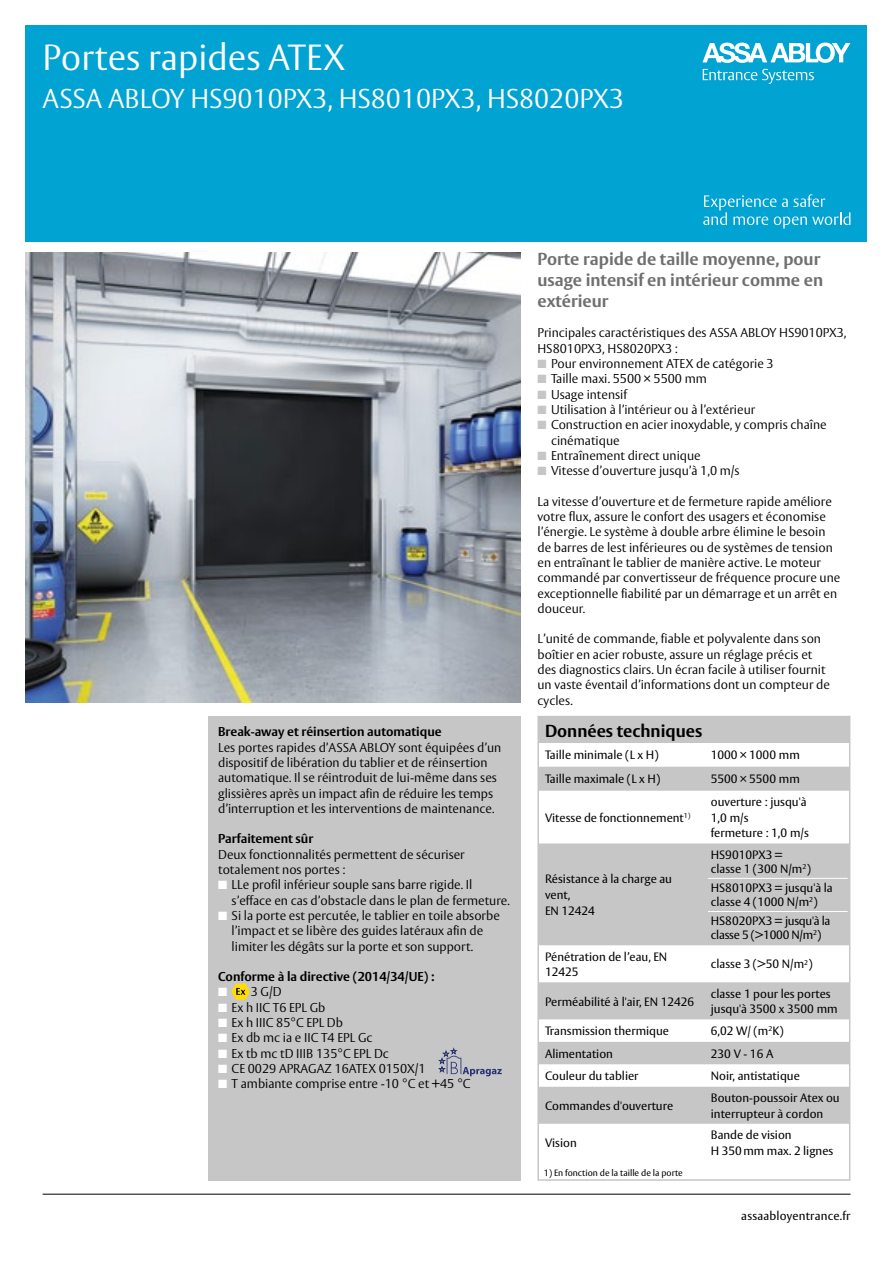
<style>
.page{position:relative;width:893px;height:1263px;background:#fff}
.page>*{position:absolute;margin:0;border:0;box-sizing:border-box;transform-origin:0 0}
.t1{font:300 36px "ASSA Vesta";color:#fff}
.t2{font:300 27px "ASSA Vesta";color:#fff}
.t3{font:700 17.25px/20.7px "ASSA Vesta";color:#706f6f}
.t4{font:700 17.25px "ASSA Vesta";color:#000}
.t5{font:300 12.75px/15.3px "ASSA Vesta";color:#000}
.t6{font:700 12.75px "ASSA Vesta";color:#000}
.t7{font:12px/15.8px "ASSA Vesta";color:#000}
.t8{font:12px/14.4px "ASSA Vesta";letter-spacing:-.02em;color:#000}
.t9{font:9px "ASSA Vesta";color:#000}
.s1{color:#fff}
.s2{color:#c6c6c6}
</style>
<div class="page">
<div style="left:26px;top:26px;width:841px;height:216px;background:#00a3d2"></div>
<svg style="left:702px;top:43px;width:148px;height:20px"></svg>
<svg style="left:703px;top:69px;width:111px;height:15px"></svg>
<svg style="left:703px;top:194px;width:147px;height:34px"></svg>
<img style="left:26px;top:252px;width:494px;height:450px">
<div style="left:207px;top:716px;width:313px;height:465px;background:#c6c6c6"></div>
<div style="left:539px;top:717px;width:310px;height:26px;background:#c6c6c6"></div>
<svg style="left:540px;top:767px;width:307px;height:357px;fill:#c6c6c6"></svg>
<div style="left:537px;top:716px;width:313px;height:465px;border:2px solid #c6c6c6"></div>
<hr style="left:43px;top:1194px;width:808px;height:1px;background:#000">
<svg style="left:231px;top:983px;width:19px;height:17px"></svg>
<hr style="left:708px;top:878px;width:140px;height:1px;background:#fff">
<hr style="left:708px;top:911px;width:140px;height:1px;background:#fff">
<svg style="left:439px;top:1048px;width:63px;height:28px"></svg>
<h1 class="t1" style="left:43px;top:36px;width:304px">Portes rapides ATEX</h1>
<h2 class="t2" style="left:43px;top:82px;width:583px">ASSA ABLOY HS9010PX3, HS8010PX3, HS8020PX3</h2>
<p class="t6" style="left:218px;top:724px;width:225px">Break-away et réinsertion automatique</p>
<p class="t5" style="left:218px;top:740px;width:285px">Les portes rapides d’ASSA ABLOY sont équipées d’un dispositif de libération du tablier et de réinsertion automatique. Il se réintroduit de lui-même dans ses glissières après un impact afin de réduire les temps d’interruption et les interventions de maintenance.</p>
<p class="t6" style="left:218px;top:831px;width:97px">Parfaitement sûr</p>
<p class="t5" style="left:218px;top:847px;width:248px">Deux fonctionnalités permettent de sécuriser totalement nos portes :</p>
<p class="t5" style="left:232px;top:878px;width:280px;text-indent:-13px"><span class="s1">■</span> LLe profil inférieur souple sans barre rigide. Il s’efface en cas d’obstacle dans le plan de fermeture.</p>
<p class="t5" style="left:232px;top:908px;width:270px;text-indent:-13px"><span class="s1">■</span> Si la porte est percutée, le tablier en toile absorbe l’impact et se libère des guides latéraux afin de limiter les dégâts sur la porte et son support.</p>
<p class="t6" style="left:218px;top:969px;width:218px">Conforme à la directive (2014/34/UE) :</p>
<p class="t5" style="left:218px;top:985px;width:65px"><span class="s1">■</span> 3 G/D</p>
<p class="t5" style="left:218px;top:1000px;width:109px"><span class="s1">■</span> Ex h IIC T6 EPL Gb</p>
<p class="t5" style="left:218px;top:1015px;width:126px"><span class="s1">■</span> Ex h IIIC 85°C EPL Db</p>
<p class="t5" style="left:218px;top:1031px;width:156px"><span class="s1">■</span> Ex db mc ia e IIC T4 EPL Gc</p>
<p class="t5" style="left:218px;top:1046px;width:172px"><span class="s1">■</span> Ex tb mc tD IIIB 135°C EPL Dc</p>
<p class="t5" style="left:218px;top:1061px;width:209px"><span class="s1">■</span> CE 0029 APRAGAZ 16ATEX 0150X/1</p>
<p class="t5" style="left:218px;top:1077px;width:254px"><span class="s1">■</span> T ambiante comprise entre -10 °C et +45 °C</p>
<h3 class="t3" style="left:537px;top:250px;width:287px">Porte rapide de taille moyenne, pour usage intensif en intérieur comme en extérieur</h3>
<p class="t5" style="left:537px;top:326px;width:311px">Principales caractéristiques des ASSA ABLOY HS9010PX3,<br>HS8010PX3, HS8020PX3 :</p>
<p class="t5" style="left:537px;top:356px;width:238px"><span class="s2">■</span> Pour environnement ATEX de catégorie 3</p>
<p class="t5" style="left:537px;top:372px;width:171px"><span class="s2">■</span> Taille maxi. 5500 × 5500 mm</p>
<p class="t5" style="left:537px;top:387px;width:91px"><span class="s2">■</span> Usage intensif</p>
<p class="t5" style="left:537px;top:402px;width:219px"><span class="s2">■</span> Utilisation à l’intérieur ou à l’extérieur</p>
<p class="t5" style="left:551px;top:418px;width:277px;text-indent:-13px"><span class="s2">■</span> Construction en acier inoxydable, y compris chaîne cinématique</p>
<p class="t5" style="left:537px;top:448px;width:165px"><span class="s2">■</span> Entraînement direct unique</p>
<p class="t5" style="left:537px;top:464px;width:204px"><span class="s2">■</span> Vitesse d’ouverture jusqu’à 1,0 m/s</p>
<p class="t5" style="left:537px;top:494px;width:304px">La vitesse d’ouverture et de fermeture rapide améliore votre flux, assure le confort des usagers et économise l’énergie. Le système à double arbre élimine le besoin de barres de lest inférieures ou de systèmes de tension en entraînant le tablier de manière active. Le moteur commandé par convertisseur de fréquence procure une exceptionnelle fiabilité par un démarrage et un arrêt en douceur.</p>
<p class="t5" style="left:537px;top:632px;width:294px">L’unité de commande, fiable et polyvalente dans son boîtier en acier robuste, assure un réglage précis et des diagnostics clairs. Un écran facile à utiliser fournit un vaste éventail d’informations dont un compteur de cycles.</p>
<h3 class="t4" style="left:545px;top:720px;width:159px">Données techniques</h3>
<p class="t7" style="left:545px;top:748px;width:115px">Taille minimale (L x H)</p>
<p class="t7" style="left:711px;top:748px;width:91px">1000 × 1000 mm</p>
<p class="t7" style="left:545px;top:772px;width:117px">Taille maximale (L x H)</p>
<p class="t7" style="left:711px;top:772px;width:91px">5500 × 5500 mm</p>
<p class="t7" style="left:545px;top:810px;width:147px">Vitesse de fonctionnement<sup>1)</sup></p>
<p class="t7" style="left:711px;top:794px;width:100px">ouverture : jusqu'à<br>1,0 m/s<br>fermeture : 1,0 m/s</p>
<p class="t7" style="left:545px;top:872px;width:129px">Résistance à la charge au vent,<br>EN 12424</p>
<p class="t7" style="left:711px;top:848px;width:102px;line-height:14.4px">HS9010PX3 = classe 1 (300 N/m<sup>2</sup>)</p>
<p class="t7" style="left:711px;top:881px;width:123px;line-height:14.4px">HS8010PX3 = jusqu'à la classe 4 (1000 N/m<sup>2</sup>)</p>
<p class="t8" style="left:711px;top:914px;width:121px">HS8020PX3 = jusqu'à la classe 5 (&gt;1000 N/m<sup>2</sup>)</p>
<p class="t7" style="left:545px;top:949px;width:124px">Pénétration de l’eau, EN<br>12425</p>
<p class="t7" style="left:711px;top:957px;width:103px">classe 3 (&gt;50 N/m<sup>2</sup>)</p>
<p class="t7" style="left:545px;top:994px;width:151px">Perméabilité à l'air, EN 12426</p>
<p class="t7" style="left:711px;top:986px;width:128px">classe 1 pour les portes jusqu'à 3500 x 3500 mm</p>
<p class="t7" style="left:545px;top:1024px;width:126px">Transmission thermique</p>
<p class="t7" style="left:711px;top:1024px;width:74px">6,02 W/ (m<sup>2</sup>K)</p>
<p class="t7" style="left:545px;top:1046px;width:70px">Alimentation</p>
<p class="t7" style="left:711px;top:1046px;width:64px">230 V - 16 A</p>
<p class="t7" style="left:545px;top:1068px;width:95px">Couleur du tablier</p>
<p class="t7" style="left:711px;top:1068px;width:90px">Noir, antistatique</p>
<p class="t7" style="left:545px;top:1098px;width:130px">Commandes d'ouverture</p>
<p class="t7" style="left:711px;top:1090px;width:130px">Bouton-poussoir Atex ou interrupteur à cordon</p>
<p class="t7" style="left:545px;top:1135px;width:33px">Vision</p>
<p class="t7" style="left:711px;top:1127px;width:124px">Bande de vision<br>H 350mm max. 2 lignes</p>
<p class="t9" style="left:544px;top:1167px;width:141px">1) En fonction de la taille de la porte</p>
<p class="t7" style="left:741px;top:1209px;width:111px">assaabloyentrance.fr</p>
</div>
